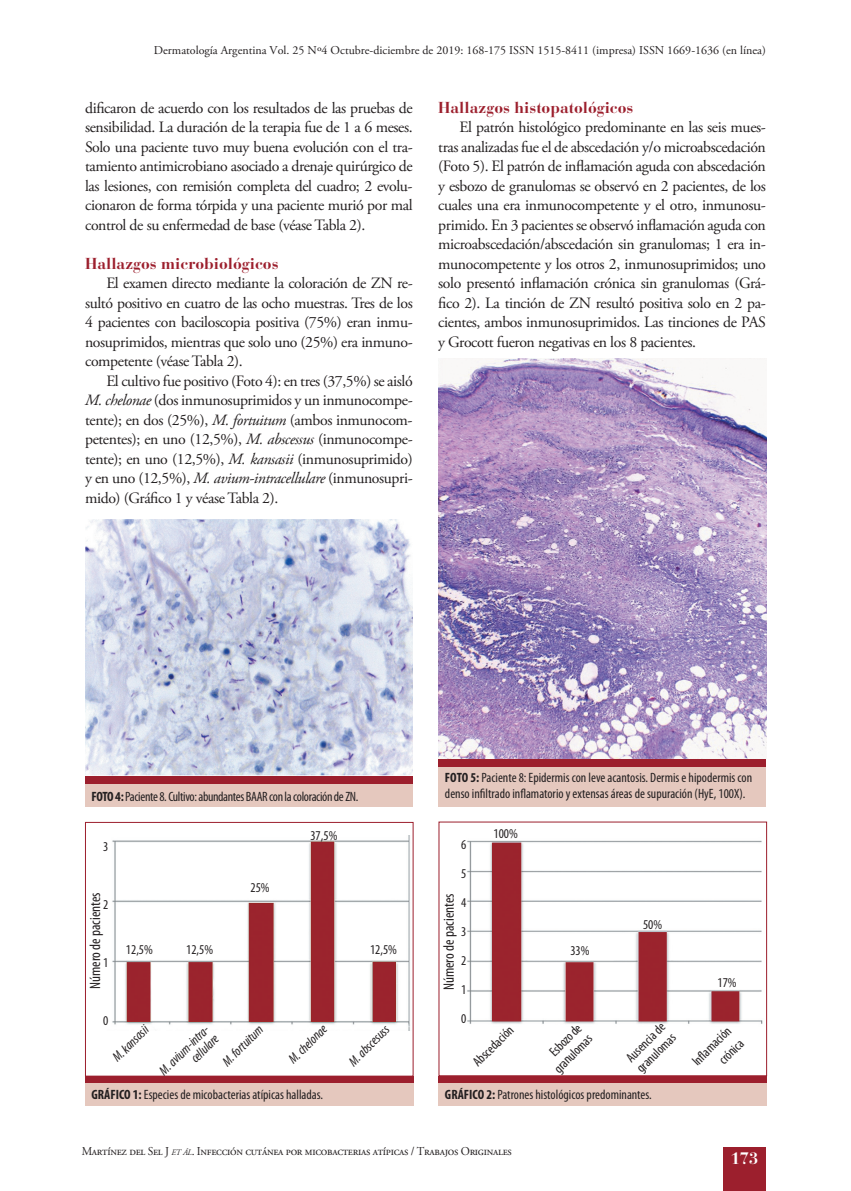
<style>
.page{position:relative;width:851px;height:1191px;background:#fff}
.page>*{position:absolute;margin:0;border:0;box-sizing:border-box;transform-origin:0 0}
.t1{font:700 16.5px "Bauer Bodoni Std";color:#fff}
.t2{font:15.75px/19.5px "Adobe Garamond Pro";letter-spacing:-.025em;color:#231f20;text-align:justify}
.t3{font:700 15.75px "Bauer Bodoni Std";color:#9c1f2d}
.t4{font:condensed 15px "Myriad Pro";color:#231f20}
.t5{font:condensed 13.5px/29px "Myriad Pro";color:#231f20}
.t6{font:italic condensed 13.5px/13.5px "Myriad Pro";color:#231f20;text-align:right}
.t7{font:condensed 13.5px "Myriad Pro";letter-spacing:-.025em;color:#231f20}
.t8{font:12px "Adobe Garamond Pro";color:#231f20}
.t9{font:12px "Adobe Garamond Pro";letter-spacing:-.025em;color:#231f20;scale:.96 1}
.s1{font-style:italic}
.s2{font-weight:700}
.s3{font-style:italic;font-size:8.4px}
</style>
<div class="page">
<div style="left:723px;top:1146px;width:42px;height:45px;background:#9c1f2d"></div>
<div style="left:85px;top:775px;width:327px;height:9px;background:#9c1f2d"></div>
<div style="left:85px;top:784px;width:327px;height:23px;background:#e5c8be"></div>
<img style="left:85px;top:520px;width:327px;height:255px">
<div style="left:438px;top:758px;width:328px;height:9px;background:#9c1f2d"></div>
<div style="left:438px;top:767px;width:328px;height:39px;background:#e5c8be"></div>
<img style="left:438px;top:358px;width:328px;height:400px">
<div style="left:85px;top:1076px;width:328px;height:7px;background:#9c1f2d"></div>
<div style="left:85px;top:1083px;width:328px;height:22px;background:#e5c8be"></div>
<img style="left:112px;top:835px;width:298px;height:195px">
<div style="left:85px;top:822px;width:328px;height:254px;border:1px solid #9c1f2d"></div>
<div style="left:438px;top:1076px;width:328px;height:6px;background:#9c1f2d"></div>
<div style="left:438px;top:1082px;width:328px;height:23px;background:#e5c8be"></div>
<img style="left:467px;top:840px;width:296px;height:184px">
<p class="t8" style="left:154px;top:43px;width:613px">Dermatología Argentina Vol. 25 Nº4 Octubre-diciembre de 2019: 168-175 ISSN 1515-8411 (impresa) ISSN 1669-1636 (en línea)</p>
<p class="t2" style="left:85px;top:98px;width:329px">dificaron de acuerdo con los resultados de las pruebas de sensibilidad. La duración de la terapia fue de 1 a 6 meses.<br>Solo una paciente tuvo muy buena evolución con el tra&shy;tamiento antimicrobiano asociado a drenaje quirúrgico de las lesiones, con remisión completa del cuadro; 2 evolu&shy;cionaron de forma tórpida y una paciente murió por mal control de su enfermedad de base (véase Tabla 2).</p>
<p class="t3" style="left:85px;top:254px;width:195px">Hallazgos microbiológicos</p>
<p class="t2" style="left:85px;top:274px;width:329px;text-indent:21px">El examen directo mediante la coloración de ZN re&shy;sultó positivo en cuatro de las ocho muestras. Tres de los 4 pacientes con baciloscopia positiva (75%) eran inmu&shy;nosuprimidos, mientras que solo uno (25%) era inmuno&shy;competente (véase Tabla 2).</p>
<p class="t2" style="left:85px;top:371px;width:329px;text-indent:21px">El cultivo fue positivo (Foto 4): en tres (37,5%) se aisló <span class="s1">M. chelonae</span> (dos inmunosuprimidos y un inmunocompe&shy;tente); en dos (25%), <span class="s1">M. fortuitum</span> (ambos inmunocom&shy;petentes); en uno (12,5%), <span class="s1">M. abscessus</span> (inmunocompe&shy;tente); en uno (12,5%), <span class="s1">M. kansasii</span> (inmunosuprimido) y en uno (12,5%), <span class="s1">M. avium-intracellulare</span> (inmunosupri&shy;mido) (Gráfico 1 y véase Tabla 2).</p>
<p class="t3" style="left:438px;top:98px;width:197px">Hallazgos histopatológicos</p>
<p class="t2" style="left:438px;top:118px;width:329px;text-indent:21px">El patrón histológico predominante en las seis mues&shy;tras analizadas fue el de abscedación y/o microabscedación (Foto 5). El patrón de inflamación aguda con abscedación y esbozo de granulomas se observó en 2 pacientes, de los cuales una era inmunocompetente y el otro, inmunosu&shy;primido. En 3 pacientes se observó inflamación aguda con microabscedación/abscedación sin granulomas; 1 era in&shy;munocompetente y los otros 2, inmunosuprimidos; uno solo presentó inflamación crónica sin granulomas (Grá&shy;fico 2). La tinción de ZN resultó positiva solo en 2 pa&shy;cientes, ambos inmunosuprimidos. Las tinciones de PAS y Grocott fueron negativas en los 8 pacientes.</p>
<p class="t7" style="left:91px;top:788px;width:268px"><span class="s2">FOTO 4:</span> Paciente 8. Cultivo: abundantes BAAR con la coloración de ZN.</p>
<p class="t5" style="left:103px;top:832px;width:7px">3</p>
<p class="t4" style="left:86px;top:989px;width:98px;rotate:-90deg">Número de pacientes</p>
<p class="t5" style="left:103px;top:890px;width:7px">2</p>
<p class="t5" style="left:103px;top:948px;width:7px">1</p>
<p class="t5" style="left:250px;top:872px;width:21px">25%</p>
<p class="t5" style="left:310px;top:820px;width:28px">37,5%</p>
<p class="t5" style="left:126px;top:935px;width:28px">12,5%</p>
<p class="t5" style="left:186px;top:935px;width:28px">12,5%</p>
<p class="t5" style="left:370px;top:935px;width:28px">12,5%</p>
<p class="t5" style="left:103px;top:1005px;width:7px">0</p>
<p class="t6" style="left:110px;top:1054px;width:47px;rotate:-45deg">M. kansasii</p>
<p class="t6" style="left:157px;top:1067px;width:69px;rotate:-45deg">M. avium-intra&shy;cellulare</p>
<p class="t6" style="left:219px;top:1058px;width:53px;rotate:-45deg">M. fortuitum</p>
<p class="t6" style="left:286px;top:1056px;width:50px;rotate:-45deg">M. chelonae</p>
<p class="t6" style="left:346px;top:1058px;width:53px;rotate:-45deg">M. abscesuss</p>
<p class="t5" style="left:91px;top:1080px;width:233px"><span class="s2">GRÁFICO 1:</span> Especies de micobacterias atípicas halladas.</p>
<p class="t5" style="left:445px;top:769px;width:309px;line-height:16.2px"><span class="s2">FOTO 5:</span> Paciente 8: Epidermis con leve acantosis. Dermis e hipodermis con denso infiltrado inflamatorio y extensas áreas de supuración (HyE, 100X).</p>
<p class="t5" style="left:493px;top:819px;width:26px">100%</p>
<p class="t5" style="left:461px;top:830px;width:7px;text-align:justify">6<br>5<br>4<br>3<br>2<br>1<br>0</p>
<p class="t4" style="left:439px;top:990px;width:98px;rotate:-90deg">Número de pacientes</p>
<p class="t5" style="left:643px;top:909px;width:21px">50%</p>
<p class="t5" style="left:570px;top:936px;width:21px">33%</p>
<p class="t5" style="left:717px;top:968px;width:21px">17%</p>
<p class="t5" style="left:464px;top:1053px;width:53px;rotate:-45deg">Abscedación</p>
<p class="t5" style="left:540px;top:1054px;width:50px;line-height:15px;text-align:right;rotate:-45deg">Esbozo de granulomas</p>
<p class="t5" style="left:622px;top:1054px;width:51px;line-height:15px;rotate:-45deg">Ausencia de granulomas</p>
<p class="t5" style="left:687px;top:1056px;width:51px;line-height:18px;text-align:right;rotate:-45deg">Infl amación crónica</p>
<p class="t5" style="left:445px;top:1080px;width:208px"><span class="s2">GRÁFICO 2:</span> Patrones histológicos predominantes.</p>
<p class="t9" style="left:82px;top:1144px;width:449px">Martínez del Sel J <span class="s3">et ál</span>. Infección cutánea por micobacterias atípicas / Trabajos Originales</p>
<p class="t1" style="left:730px;top:1148px;width:29px">173</p>
</div>
